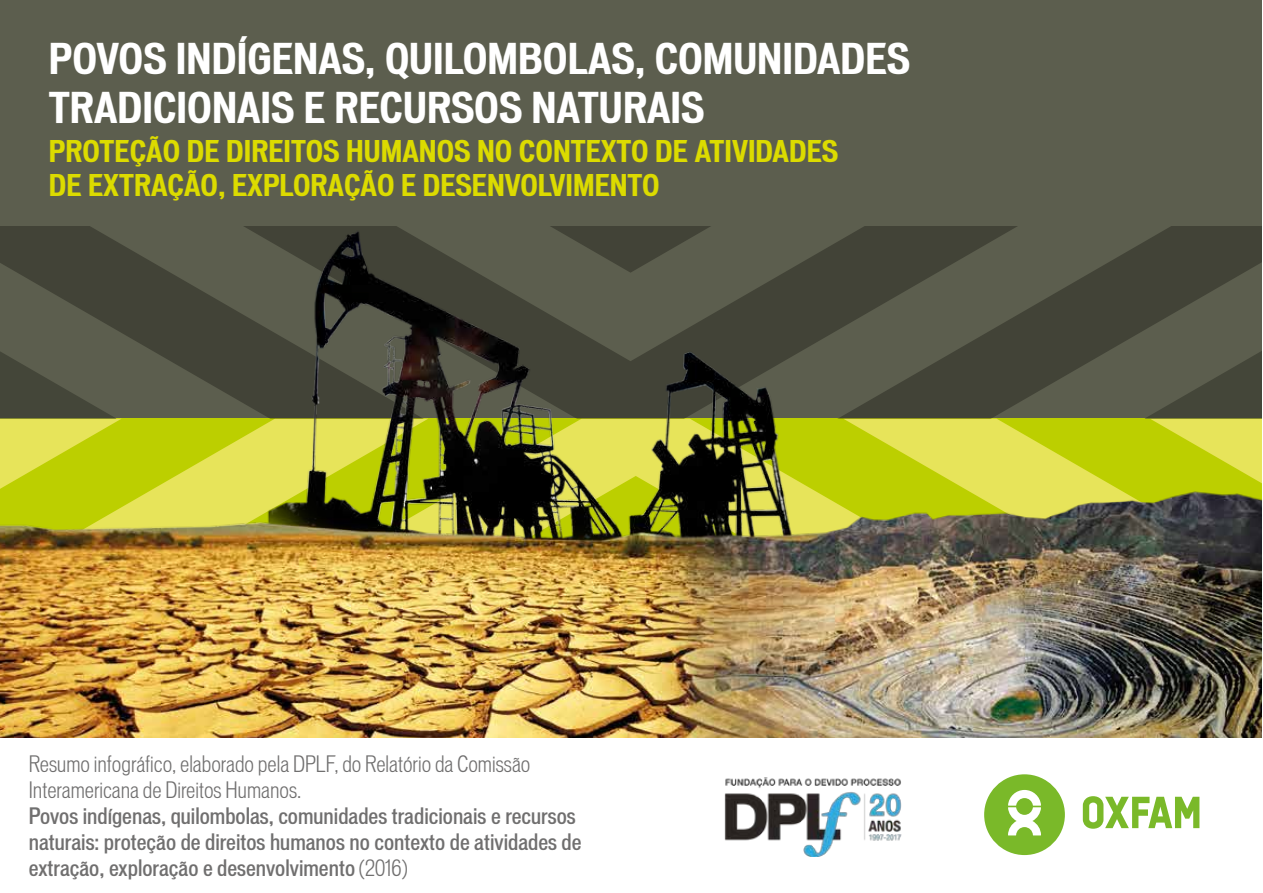
<style>
.page{position:relative;width:1263px;height:893px;background:#fff}
.page>*{position:absolute;margin:0;border:0;box-sizing:border-box;transform-origin:0 0}
.t1{font:700 condensed 40.5px/48.6px "Vonnes";color:#fff}
.t2{font:700 condensed 28.5px/34.3px "Vonnes";color:#dcdb00}
.t3{font:500 condensed 21.6px/26px "Vonnes";color:#706f6f}
.t4{font:100 condensed 21.6px/26px "Vonnes";color:#706f6f}
.s1{font-weight:100}
</style>
<div class="page">
<img style="left:0;top:225px;width:1262px;height:513px">
<div style="left:0;top:0;width:1262px;height:225px;background:#5c5e4e"></div>
<svg style="left:984px;top:774px;width:81px;height:81px"></svg>
<svg style="left:1083px;top:796px;width:116px;height:33px"></svg>
<img style="left:724px;top:777px;width:178px;height:79px">
<h1 class="t1" style="left:49px;top:34px;width:863px">POVOS INDÍGENAS, QUILOMBOLAS, COMUNIDADES<br>TRADICIONAIS E RECURSOS NATURAIS</h1>
<h2 class="t2" style="left:49px;top:134px;width:791px">PROTEÇÃO DE DIREITOS HUMANOS NO CONTEXTO DE ATIVIDADES<br>DE EXTRAÇÃO, EXPLORAÇÃO E DESENVOLVIMENTO</h2>
<p class="t4" style="left:29px;top:751px;width:503px">Resumo infográfico, elaborado pela DPLF, do Relatório da Comissão<br>Interamericana de Direitos Humanos.</p>
<p class="t3" style="left:29px;top:803px;width:554px">Povos indígenas, quilombolas, comunidades tradicionais e recursos naturais: proteção de direitos humanos no contexto de atividades de extração, exploração e desenvolvimento <span class="s1">(2016)</span></p>
</div>
